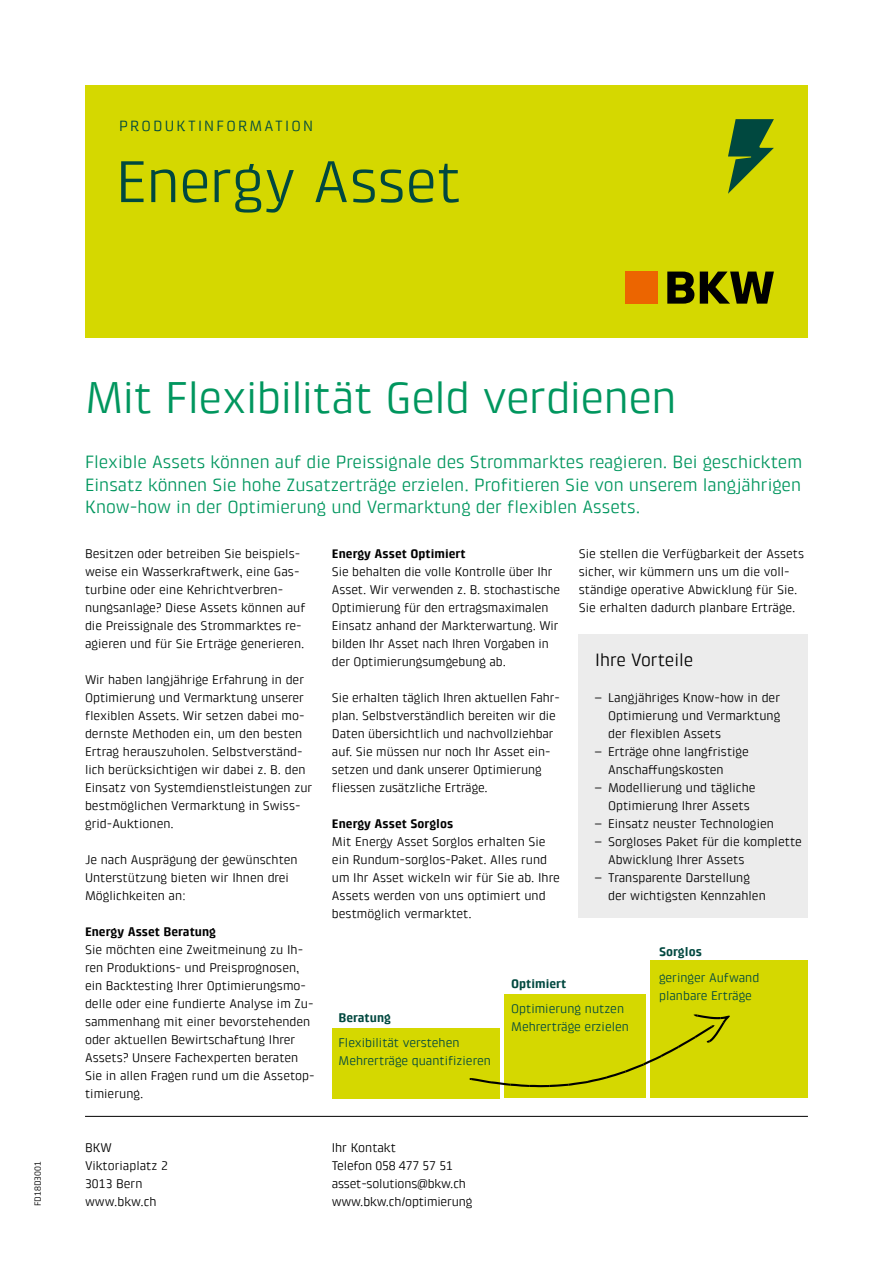
<style>
.page{position:relative;width:893px;height:1263px;background:#fff}
.page>*{position:absolute;margin:0;border:0;box-sizing:border-box;transform-origin:0 0}
.t1{font:60px "Klint Pro";letter-spacing:-.01em;color:#00483f}
.t2{font:45px "Klint Pro";letter-spacing:-.015em;color:#00965e}
.t3{font:18px/22.5px "Klint Pro";color:#00965e;text-align:justify}
.t4{font:18px "Klint Pro";color:#000}
.t5{font:15px "Klint Pro";letter-spacing:.15em;color:#00483f}
.t6{font:12.75px/18px "Klint Pro";color:#000}
.t7{font:12.75px/18px "Klint Pro";color:#00483f}
.t8{font:700 12.75px "Klint Pro";color:#000}
.t9{font:700 12.75px "Klint Pro";color:#00483f}
.t10{font:9px "Klint Pro";color:#000}
</style>
<div class="page">
<div style="left:85px;top:85px;width:723px;height:253px;background:#d5d800"></div>
<div style="left:625px;top:272px;width:32px;height:32px;background:#ec6500"></div>
<svg style="left:667px;top:272px;width:27px;height:32px"></svg>
<svg style="left:700px;top:272px;width:74px;height:32px"></svg>
<svg style="left:728px;top:119px;width:46px;height:75px"></svg>
<hr style="left:85px;top:1116px;width:723px;height:1px;background:#000">
<div style="left:578px;top:634px;width:230px;height:284px;background:#ececec"></div>
<div style="left:332px;top:1028px;width:168px;height:70px;background:#d5d800"></div>
<div style="left:504px;top:995px;width:141px;height:103px;background:#d5d800"></div>
<div style="left:650px;top:961px;width:157px;height:137px;background:#d5d800"></div>
<svg style="left:469px;top:1014px;width:261px;height:73px"></svg>
<p class="t5" style="left:119px;top:117px;width:196px">PRODUKTINFORMATION</p>
<h1 class="t1" style="left:116px;top:148px;width:347px">Energy Asset</h1>
<p class="t10" style="left:33px;top:1206px;width:46px;rotate:-90deg">FD18D3001</p>
<h2 class="t2" style="left:85px;top:372px;width:593px">Mit Flexibilität Geld verdienen</h2>
<p class="t3" style="left:85px;top:451px;width:719px">Flexible Assets können auf die Preissignale des Strommarktes reagieren. Bei geschicktem Einsatz können Sie hohe Zusatzerträge erzielen. Profitieren Sie von unserem langjährigen Know-how in der Optimierung und Vermarktung der flexiblen Assets.</p>
<p class="t6" style="left:85px;top:545px;width:222px">Besitzen oder betreiben Sie beispiels&shy;weise ein Wasserkraftwerk, eine Gas&shy;turbine oder eine Kehrichtverbren&shy;nungsanlage? Diese Assets können auf die Preissignale des Strommarktes re&shy;agieren und für Sie Erträge generieren.</p>
<p class="t6" style="left:85px;top:671px;width:229px">Wir haben langjährige Erfahrung in der Optimierung und Vermarktung unserer flexiblen Assets. Wir setzen dabei mo&shy;dernste Methoden ein, um den besten Ertrag herauszuholen. Selbstverständ&shy;lich berücksichtigen wir dabei z. B. den Einsatz von Systemdienstleistungen zur bestmöglichen Vermarktung in Swiss&shy;grid-Auktionen.</p>
<p class="t6" style="left:85px;top:851px;width:214px">Je nach Ausprägung der gewünschten<br>Unterstützung bieten wir Ihnen drei<br>Möglichkeiten an:</p>
<p class="t8" style="left:85px;top:924px;width:133px">Energy Asset Beratung</p>
<p class="t6" style="left:85px;top:941px;width:231px">Sie möchten eine Zweitmeinung zu Ih&shy;ren Produktions- und Preisprognosen, ein Backtesting Ihrer Optimierungsmo&shy;delle oder eine fundierte Analyse im Zu&shy;sammenhang mit einer bevorstehenden oder aktuellen Bewirtschaftung Ihrer Assets? Unsere Fachexperten beraten Sie in allen Fragen rund um die Assetop&shy;timierung.</p>
<p class="t8" style="left:332px;top:546px;width:135px">Energy Asset Optimiert</p>
<p class="t6" style="left:332px;top:563px;width:230px">Sie behalten die volle Kontrolle über Ihr Asset. Wir verwenden z. B. stochastische Optimierung für den ertragsmaximalen Einsatz anhand der Markterwartung. Wir bilden Ihr Asset nach Ihren Vorgaben in der Optimierungsumgebung ab.</p>
<p class="t6" style="left:332px;top:689px;width:229px">Sie erhalten täglich Ihren aktuellen Fahr&shy;plan. Selbstverständlich bereiten wir die Daten übersichtlich und nachvollziehbar auf. Sie müssen nur noch Ihr Asset ein&shy;setzen und dank unserer Optimierung fliessen zusätzliche Erträge.</p>
<p class="t8" style="left:332px;top:816px;width:123px">Energy Asset Sorglos</p>
<p class="t6" style="left:332px;top:833px;width:229px">Mit Energy Asset Sorglos erhalten Sie ein Rundum-sorglos-Paket. Alles rund um Ihr Asset wickeln wir für Sie ab. Ihre Assets werden von uns optimiert und bestmöglich vermarktet.</p>
<p class="t6" style="left:579px;top:545px;width:227px">Sie stellen die Verfügbarkeit der Assets sicher, wir kümmern uns um die voll&shy;ständige operative Abwicklung für Sie.<br>Sie erhalten dadurch planbare Erträge.</p>
<h3 class="t4" style="left:595px;top:650px;width:100px">Ihre Vorteile</h3>
<p class="t6" style="left:608px;top:689px;width:174px;text-align:justify;text-indent:-13px">– Langjähriges Know-how in der Optimierung und Vermarktung der flexiblen Assets</p>
<p class="t6" style="left:608px;top:743px;width:142px;text-indent:-13px">– Erträge ohne langfristige<br>Anschaffungskosten</p>
<p class="t6" style="left:595px;top:779px;width:162px;text-align:center">– Modellierung und tägliche<br>Optimierung Ihrer Assets</p>
<p class="t6" style="left:595px;top:815px;width:180px">– Einsatz neuster Technologien</p>
<p class="t6" style="left:608px;top:833px;width:195px;text-indent:-13px">– Sorgloses Paket für die komplette<br>Abwicklung Ihrer Assets</p>
<p class="t6" style="left:608px;top:869px;width:159px;text-indent:-13px">– Transparente Darstellung der wichtigsten Kennzahlen</p>
<p class="t9" style="left:338px;top:1010px;width:54px">Beratung</p>
<p class="t7" style="left:338px;top:1034px;width:154px">Flexibilität verstehen<br>Mehrerträge quantifizieren</p>
<p class="t9" style="left:511px;top:976px;width:57px">Optimiert</p>
<p class="t7" style="left:511px;top:1000px;width:119px">Optimierung nutzen<br>Mehrerträge erzielen</p>
<p class="t9" style="left:659px;top:945px;width:44px">Sorglos</p>
<p class="t7" style="left:659px;top:968px;width:102px">geringer Aufwand planbare Erträge</p>
<p class="t6" style="left:85px;top:1139px;width:84px">BKW<br>Viktoriaplatz 2<br>3013 Bern www.bkw.ch</p>
<p class="t6" style="left:332px;top:1139px;width:136px">Ihr Kontakt<br>Telefon 058 477 57 51 asset-solutions@bkw.ch</p>
<p class="t6" style="left:332px;top:1193px;width:142px">www.bkw.ch/optimierung</p>
</div>
